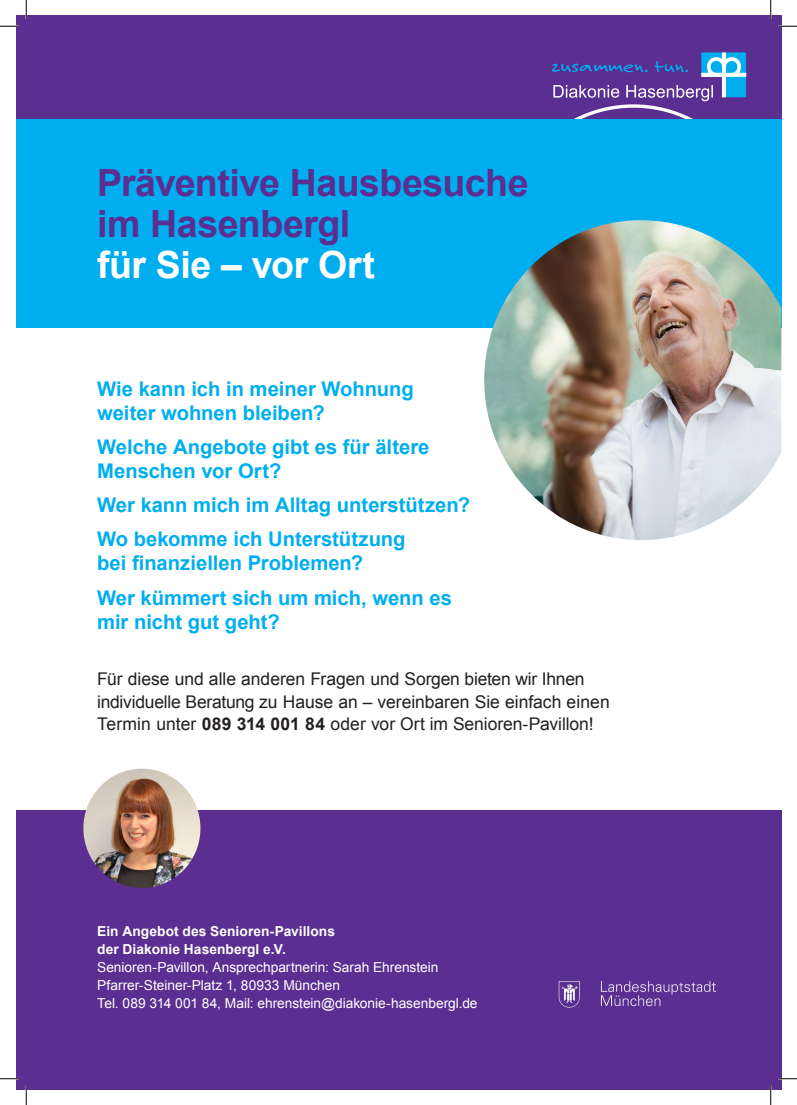
<style>
.page{position:relative;width:797px;height:1105px;background:#fff}
.page>*{position:absolute;margin:0;border:0;box-sizing:border-box;transform-origin:0 0}
.t1{font:700 37.5px/41.2px "Arial";letter-spacing:-.015em;color:#5b2e91}
.t2{font:700 37.5px "Arial";letter-spacing:-.01em;color:#fff}
.t3{font:700 20.25px/23.9px "Arial";color:#00aeef}
.t4{font:17.5px/22.5px "Arial";letter-spacing:-.005em;color:#231f20}
.t5{font:13.75px/17.9px "Arial";color:#fff}
.t6{font:700 13.75px/17.9px "Arial";letter-spacing:.005em;color:#fff}
.s1{font-weight:700}
</style>
<div class="page">
<div style="left:16px;top:16px;width:765px;height:106px;background:#5b2e91"></div>
<svg style="left:552px;top:52px;width:194px;height:67px"></svg>
<div style="left:16px;top:119px;width:765px;height:208px;background:#00aeef"></div>
<div style="left:16px;top:810px;width:765px;height:279px;background:#5b2e91"></div>
<img style="left:484px;top:220px;width:297px;height:320px">
<img style="left:559px;top:981px;width:156px;height:27px">
<img style="left:83px;top:769px;width:117px;height:119px">
<svg style="left:0;top:25px;width:19px;height:2px"></svg>
<svg style="left:778px;top:25px;width:19px;height:2px"></svg>
<svg style="left:0;top:1078px;width:19px;height:1px"></svg>
<svg style="left:778px;top:1078px;width:19px;height:1px"></svg>
<svg style="left:25px;top:0;width:2px;height:19px"></svg>
<svg style="left:25px;top:1086px;width:2px;height:19px"></svg>
<svg style="left:770px;top:0;width:1px;height:19px"></svg>
<svg style="left:770px;top:1086px;width:1px;height:19px"></svg>
<h1 class="t1" style="left:97px;top:163px;width:433px">Präventive Hausbesuche im Hasenbergl</h1>
<h1 class="t2" style="left:97px;top:240px;width:279px">für Sie – vor Ort</h1>
<p class="t3" style="left:97px;top:377px;width:318px">Wie kann ich in meiner Wohnung weiter wohnen bleiben?</p>
<p class="t3" style="left:97px;top:436px;width:334px">Welche Angebote gibt es für ältere<br>Menschen vor Ort?</p>
<p class="t3" style="left:97px;top:489px;width:374px;line-height:34.2px">Wer kann mich im Alltag unterstützen?<br>Wo bekomme ich Unterstützung</p>
<p class="t3" style="left:97px;top:547px;width:356px;line-height:34.2px">bei finanziellen Problemen?<br>Wer kümmert sich um mich, wenn es</p>
<p class="t3" style="left:97px;top:610px;width:184px">mir nicht gut geht?</p>
<p class="t4" style="left:97px;top:668px;width:514px">Für diese und alle anderen Fragen und Sorgen bieten wir Ihnen individuelle Beratung zu Hause an – vereinbaren Sie einfach einen<br>Termin unter <span class="s1">089 314 001 84</span> oder vor Ort im Senioren-Pavillon!</p>
<p class="t6" style="left:97px;top:923px;width:239px">Ein Angebot des Senioren-Pavillons der Diakonie Hasenbergl e.V.</p>
<p class="t5" style="left:97px;top:958px;width:382px">Senioren-Pavillon, Ansprechpartnerin: Sarah Ehrenstein<br>Pfarrer-Steiner-Platz 1, 80933 München<br>Tel. 089 314 001 84, Mail: ehrenstein@diakonie-hasenbergl.de</p>
</div>
